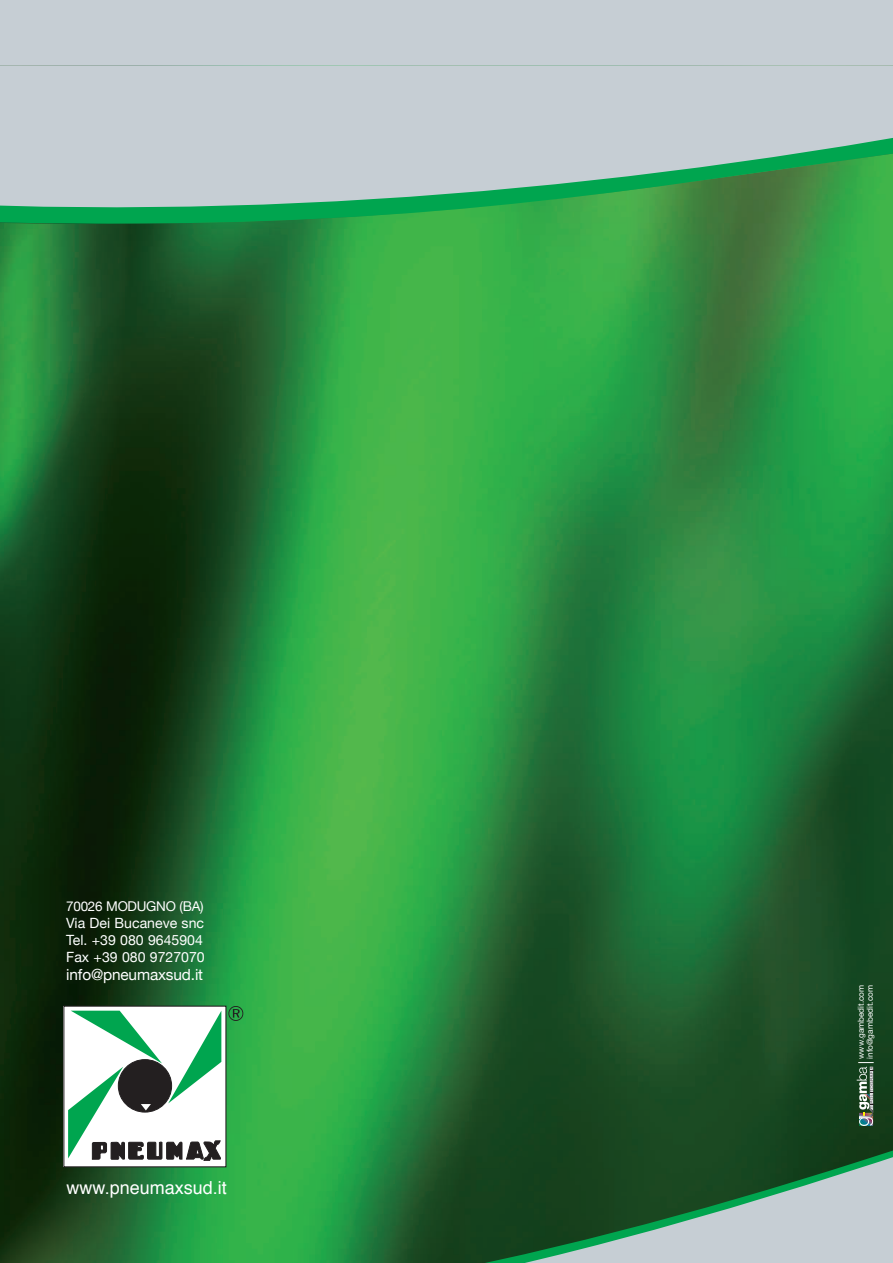
<style>
.page{position:relative;width:893px;height:1263px;background:#fff}
.page>*{position:absolute;margin:0;border:0;box-sizing:border-box;transform-origin:0 0}
.t1{font:18px "Helvetica";color:#fff}
.t2{font:15.45px "Helvetica Neue";letter-spacing:-.01em;color:#fff}
.t3{font:14.1px/17px "Helvetica Neue";color:#fff}
.t4{font:13.5px "Helvetica Neue";letter-spacing:-.02em;color:#fff}
.t5{font:8.25px/9px "Helvetica Neue";color:#fff}
</style>
<div class="page">
<img style="left:0;top:230px;width:893px;height:672px">
<div style="left:0;top:0;width:893px;height:65px;background:#c6ced4"></div>
<svg style="left:0;top:902px;width:893px;height:361px;background:#296d37"></svg>
<div style="left:64px;top:1006px;width:162px;height:161px;background:#fff"></div>
<svg style="left:68px;top:1011px;width:153px;height:149px"></svg>
<svg style="left:228px;top:1006px;width:15px;height:15px"></svg>
<svg style="left:0;top:65px;width:893px;height:165px;background:#9bc0ae"></svg>
<svg style="left:857px;top:1062px;width:17px;height:64px"></svg>
<p class="t4" style="left:66px;top:898px;width:139px">70026 MODUGNO (BA)</p>
<p class="t3" style="left:66px;top:914px;width:140px">Via Dei Bucaneve snc<br>Tel. +39 080 9645904<br>Fax +39 080 9727070</p>
<p class="t2" style="left:66px;top:966px;width:138px">info@pneumaxsud.it</p>
<p class="t1" style="left:67px;top:1172px;width:162px">www.pneumaxsud.it</p>
<p class="t5" style="left:856px;top:1059px;width:75px;rotate:-90deg">www.gambedit.com info@gambedit.com</p>
</div>
